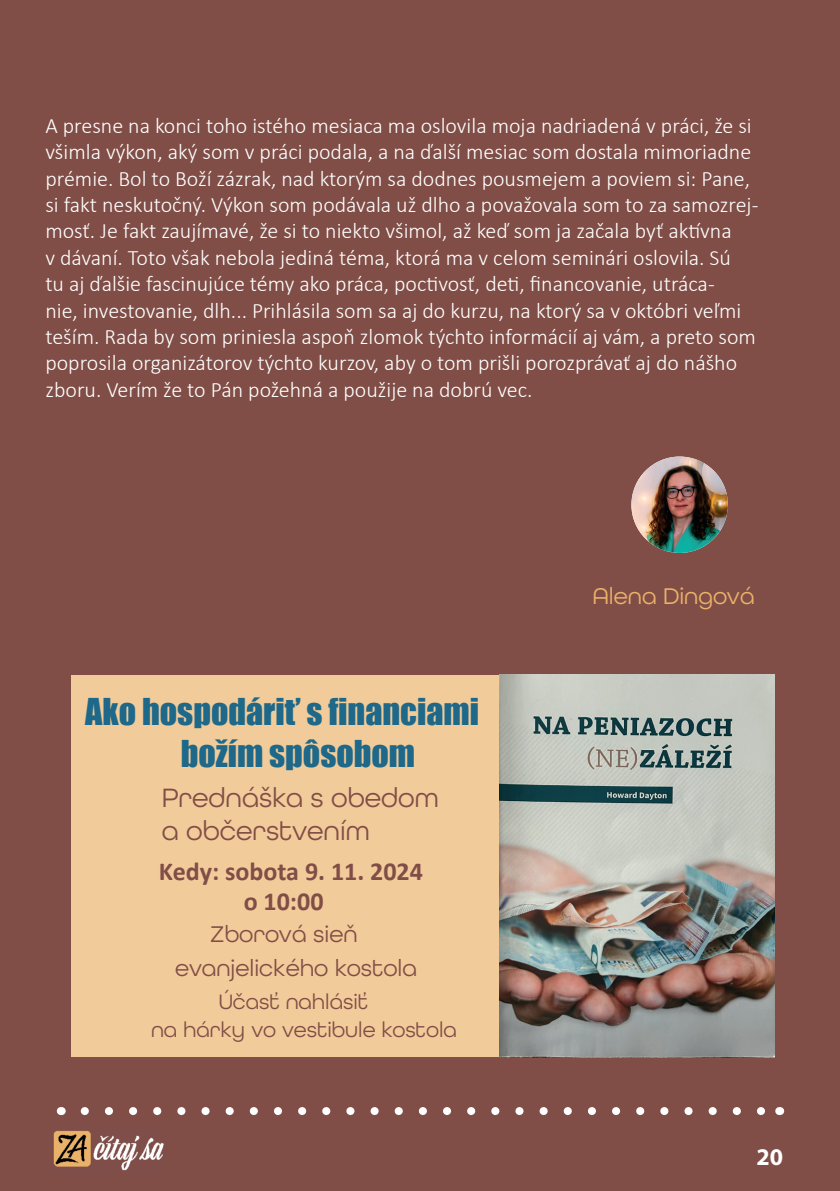
<style>
.page{position:relative;width:840px;height:1191px;background:#fff}
.page>*{position:absolute;margin:0;border:0;box-sizing:border-box;transform-origin:0 0}
.t1{font:34px/41.6px "Impact";color:#1e6889}
.t2{font:28px/33.6px "All Round Gothic";color:#804e47}
.t3{font:700 26px/30px "Calibri";color:#804e47;text-align:center}
.t4{font:24px "All Round Gothic";color:#804e47}
.t5{font:24px "All Round Gothic";color:#ebb269}
.t6{font:700 24px "Myriad Pro";color:#fff}
.t7{font:300 22px/26.4px "Calibri";color:#fff}
.t8{font:22px "All Round Gothic";color:#804e47}
</style>
<div class="page">
<div style="left:0;top:0;width:839px;height:1191px;background:#804e47"></div>
<svg style="left:85px;top:1107px;width:680px;height:8px"></svg>
<img style="left:53px;top:1131px;width:111px;height:40px">
<div style="left:71px;top:675px;width:703px;height:381px;background:#f2cb9a"></div>
<img style="left:631px;top:456px;width:96px;height:97px;border-radius:48px">
<img style="left:499px;top:675px;width:275px;height:382px">
<p class="t7" style="left:45px;top:112px;width:714px">A presne na konci toho istého mesiaca ma oslovila moja nadriadená v práci, že si všimla výkon, aký som v práci podala, a na ďalší mesiac som dostala mimoriadne prémie. Bol to Boží zázrak, nad ktorým sa dodnes pousmejem a poviem si: Pane, si fakt neskutočný. Výkon som podávala už dlho a považovala som to za samozrej&shy;mosť. Je fakt zaujímavé, že si to niekto všimol, až keď som ja začala byť aktívna<br>v dávaní. Toto však nebola jediná téma, ktorá ma v celom seminári oslovila. Sú<br>tu aj ďalšie fascinujúce témy ako práca, poctivosť, deti, financovanie, utráca-<br>nie, investovanie, dlh... Prihlásila som sa aj do kurzu, na ktorý sa v októbri veľmi teším. Rada by som priniesla aspoň zlomok týchto informácií aj vám, a preto som poprosila organizátorov týchto kurzov, aby o tom prišli porozprávať aj do nášho zboru. Verím že to Pán požehná a použije na dobrú vec.</p>
<h1 class="t1" style="left:180px;top:690px;width:300px;text-indent:-95px">Ako hospodáriť s financiami božím spôsobom</h1>
<p class="t2" style="left:162px;top:780px;width:278px">Prednáška s obedom a občerstvením</p>
<p class="t3" style="left:159px;top:856px;width:265px">Kedy: sobota 9. 11. 2024 o 10:00</p>
<p class="t4" style="left:210px;top:920px;width:149px">Zborová sieň</p>
<p class="t4" style="left:175px;top:954px;width:243px">evanjelického kostola</p>
<p class="t8" style="left:218px;top:988px;width:151px">Účasť nahlásiť</p>
<p class="t8" style="left:151px;top:1017px;width:307px">na hárky vo vestibule kostola</p>
<p class="t5" style="left:592px;top:582px;width:163px">Alena Dingová</p>
<p class="t6" style="left:756px;top:1141px;width:28px">20</p>
</div>
